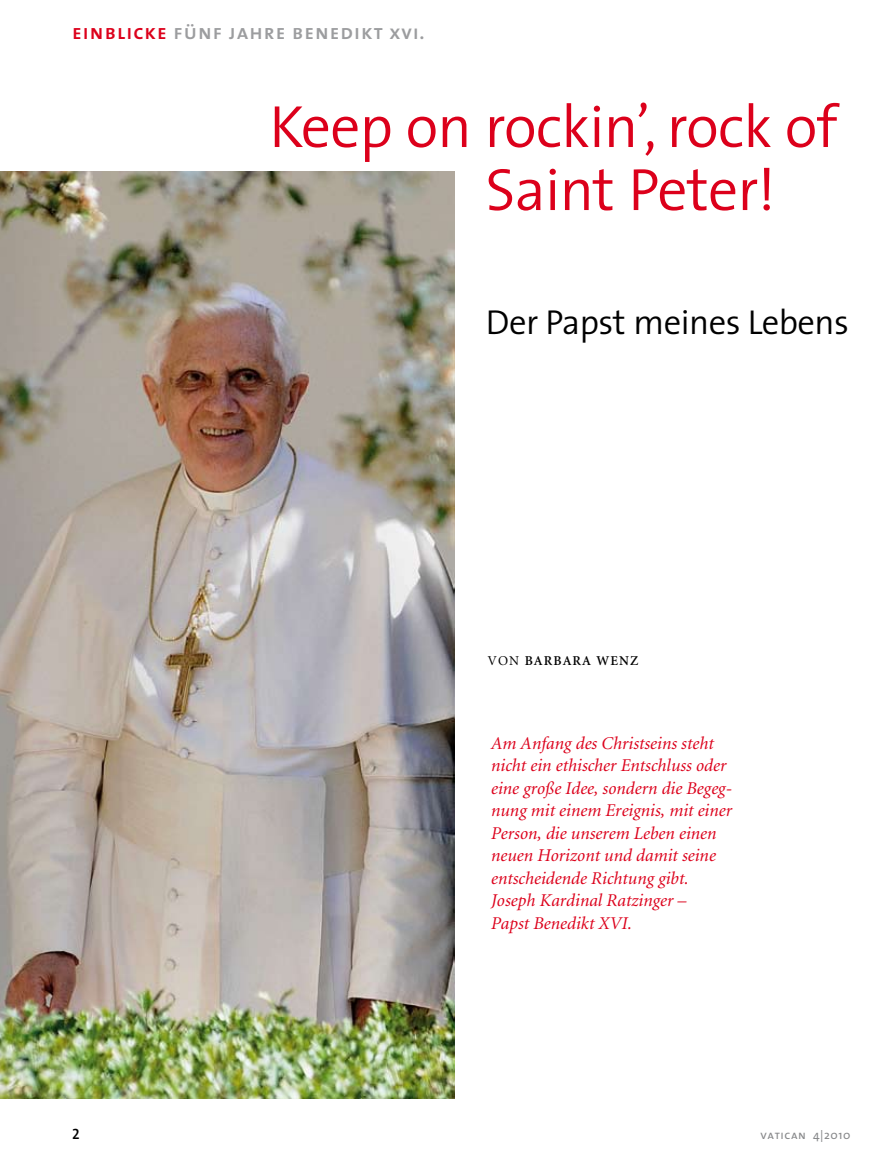
<style>
.page{position:relative;width:893px;height:1170px;background:#fff}
.page>*{position:absolute;margin:0;border:0;box-sizing:border-box;transform-origin:0 0}
.t1{font:300 60px/63px "The Sans";letter-spacing:-.015em;color:#dc001b}
.t2{font:300 34.8px "The Sans";letter-spacing:-.015em;color:#000}
.t3{font:21px "The Sans Semi Bold Caps";letter-spacing:.05em;color:#9c9d9f}
.t4{font:italic 18px/22.5px "Minion";color:#dc001b}
.t5{font:15px "The Sans Semi Bold Caps";color:#000}
.t6{font:600 13.5px "Minion";letter-spacing:.08em;color:#000}
.t7{font:12px "The Sans Caps";letter-spacing:.05em;color:#87888a}
.s1{color:#dc001b}
.s2{font-family:"The Sans";font-weight:600}
.s3{font-weight:400}
.s4{font-family:"The Sans"}
</style>
<div class="page">
<img style="left:0;top:171px;width:455px;height:927px">
<p class="t3" style="left:72px;top:19px;width:354px"><span class="s1">einblicke</span> fünf jahre benedikt <span class="s2">xvi</span>.</p>
<h1 class="t1" style="left:485px;top:96px;width:354px;text-indent:-216px">Keep on rockin’, rock of<br>Saint Peter!</h1>
<h2 class="t2" style="left:486px;top:300px;width:365px">Der Papst meines Lebens</h2>
<p class="t6" style="left:488px;top:653px;width:152px"><span class="s3">Von</span> BARBARA WENZ</p>
<p class="t4" style="left:490px;top:732px;width:243px">Am Anfang des Christseins steht nicht ein ethischer Entschluss oder eine große Idee, sondern die Begeg&shy;nung mit einem Ereignis, mit einer<br>Person, die unserem Leben einen neuen Horizont und damit seine entscheidende Richtung gibt.<br>Joseph Kardinal Ratzinger –<br>Papst Benedikt XVI.</p>
<p class="t5" style="left:72px;top:1123px;width:9px">2</p>
<p class="t7" style="left:761px;top:1126px;width:91px">vatican <span class="s4">4</span>|<span class="s4">2010</span></p>
</div>
